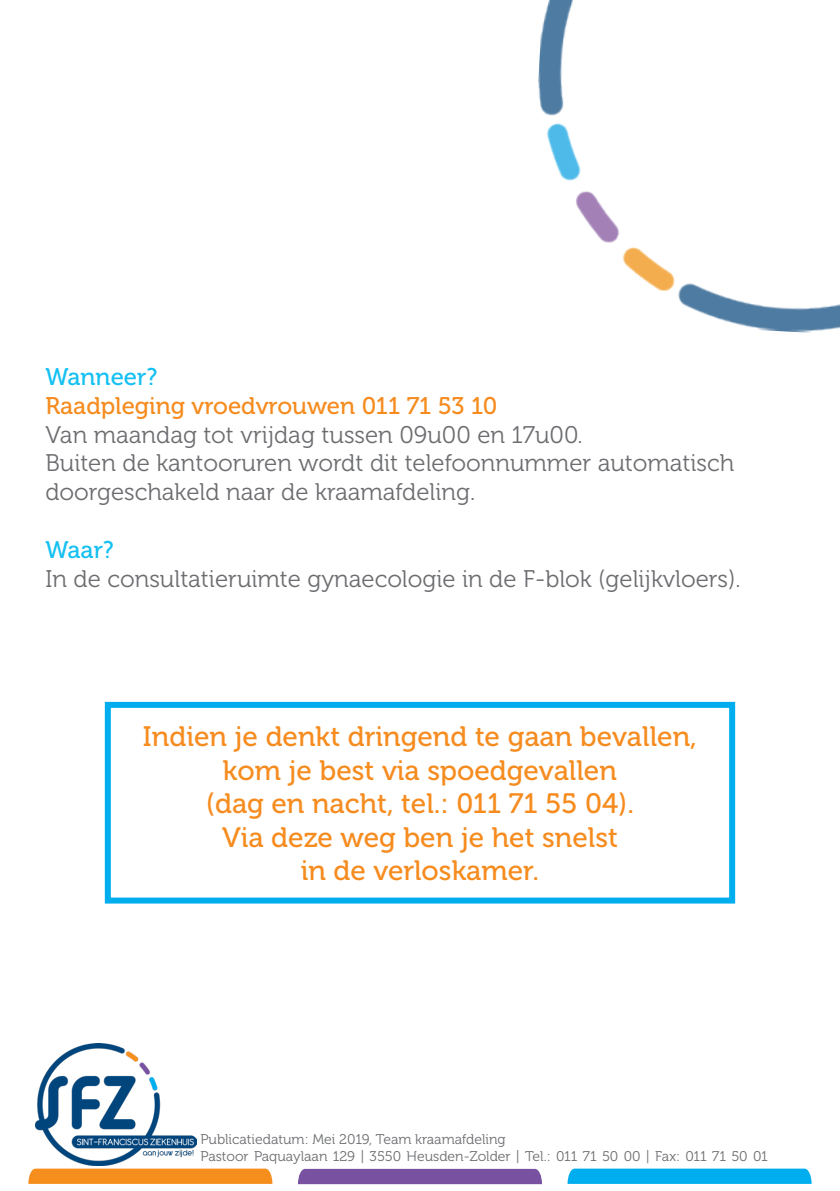
<style>
.page{position:relative;width:840px;height:1191px;background:#fff}
.page>*{position:absolute;margin:0;border:0;box-sizing:border-box;transform-origin:0 0}
.t1{font:28px "Museo 500";color:#f68c1f}
.t2{font:24px "Museo 300";color:#6c6d70}
.t3{font:24px "Museo 500";color:#f68c1f}
.t4{font:24px "Museo 500";color:#15c0f2}
.t5{font:14px/16.8px "Museo 300";color:#6c6d70}
</style>
<div class="page">
<svg style="left:567px;top:1168px;width:244px;height:15px;background:#0db2ef"></svg>
<svg style="left:28px;top:1168px;width:244px;height:15px;background:#f6942a"></svg>
<svg style="left:298px;top:1168px;width:243px;height:16px;background:#805da7"></svg>
<img style="left:538px;top:0;width:301px;height:333px">
<img style="left:35px;top:1043px;width:161px;height:122px">
<div style="left:105px;top:702px;width:629px;height:201px;border:6px solid #00aeef"></div>
<p class="t4" style="left:45px;top:363px;width:113px">Wanneer?</p>
<p class="t3" style="left:45px;top:392px;width:453px">Raadpleging vroedvrouwen 011 71 53 10</p>
<p class="t2" style="left:45px;top:421px;width:538px">Van maandag tot vrijdag tussen 09u00 en 17u00.</p>
<p class="t2" style="left:45px;top:450px;width:690px">Buiten de kantooruren wordt dit telefoonnummer automatisch</p>
<p class="t2" style="left:45px;top:479px;width:431px">doorgeschakeld naar de kraamafdeling.</p>
<p class="t4" style="left:45px;top:536px;width:70px">Waar?</p>
<p class="t2" style="left:45px;top:565px;width:696px">In de consultatieruimte gynaecologie in de F-blok (gelijkvloers).</p>
<p class="t1" style="left:143px;top:721px;width:555px">Indien je denkt dringend te gaan bevallen,</p>
<p class="t1" style="left:223px;top:754px;width:395px">kom je best via spoedgevallen</p>
<p class="t1" style="left:206px;top:788px;width:429px">(dag en nacht, tel.: 011 71 55 04).</p>
<p class="t1" style="left:222px;top:822px;width:397px">Via deze weg ben je het snelst</p>
<p class="t1" style="left:300px;top:855px;width:240px">in de verloskamer.</p>
<p class="t5" style="left:200px;top:1131px;width:568px">Publicatiedatum: Mei 2019, Team kraamafdeling<br>Pastoor Paquaylaan 129 | 3550 Heusden-Zolder | Tel.: 011 71 50 00 | Fax: 011 71 50 01</p>
</div>
